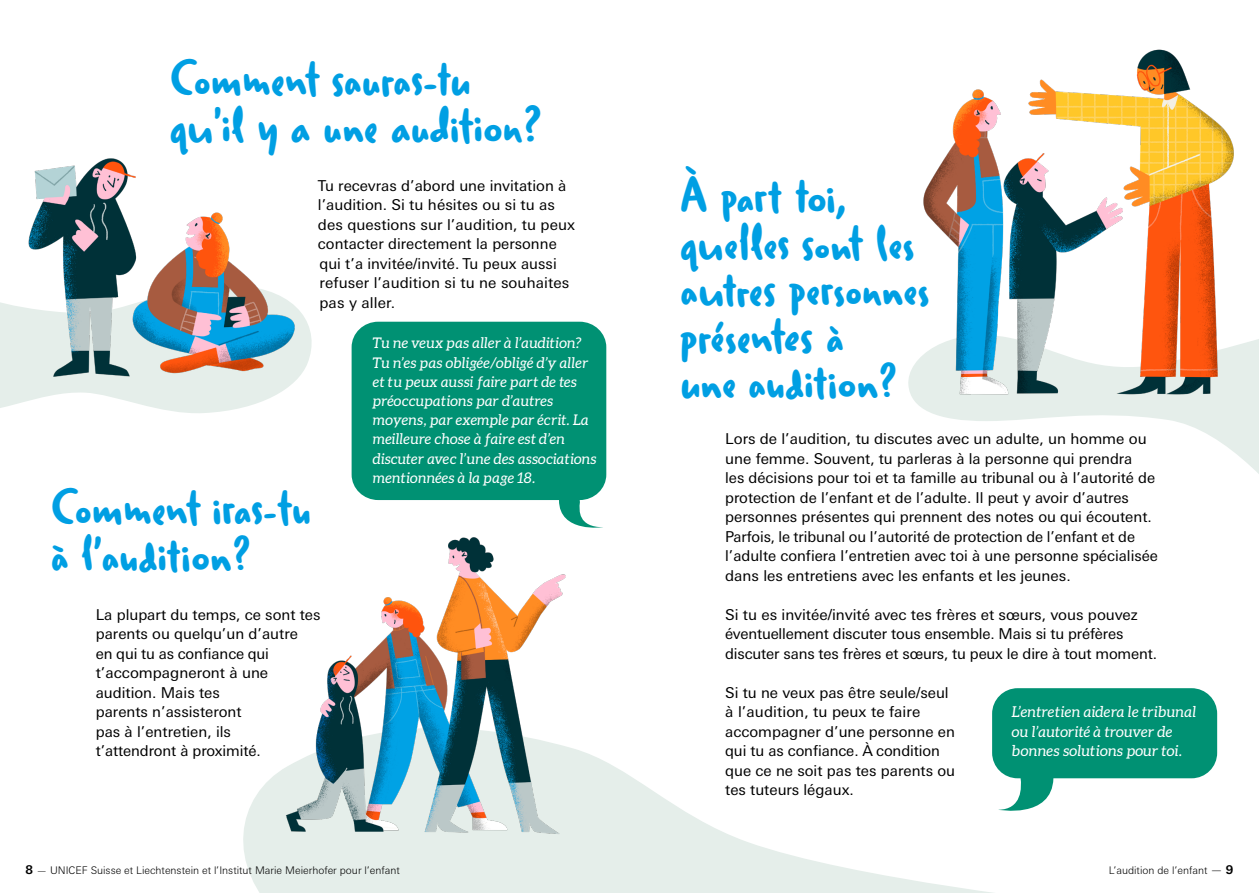
<style>
.page{position:relative;width:1259px;height:893px;background:#fff}
.page>*{position:absolute;margin:0;border:0;box-sizing:border-box;transform-origin:0 0}
.t1{font:700 48px/46.5px "Duffy Script";letter-spacing:.01em;color:#009fe3}
.t2{font:15px/19.5px "Univers Next Pro";color:#000}
.t3{font:italic 15px/19.5px "Aleo";letter-spacing:.01em;color:#fff}
.t4{font:italic 14.7px/19.2px "Aleo";letter-spacing:.01em;color:#fff}
.t5{font:300 10.5px "Univers Next Pro";color:#000}
.s1{font-weight:700;font-size:12px}
.s2{font-size:12px}
</style>
<div class="page">
<svg style="left:0;top:302px;width:312px;height:111px"></svg>
<div style="left:992px;top:688px;width:225px;height:91px;background:#009173"></div>
<svg style="left:351px;top:322px;width:255px;height:206px;background:#1b9c82"></svg>
<svg style="left:908px;top:361px;width:351px;height:113px"></svg>
<svg style="left:243px;top:713px;width:837px;height:180px"></svg>
<img style="left:917px;top:49px;width:342px;height:357px">
<img style="left:4px;top:158px;width:301px;height:247px">
<img style="left:281px;top:519px;width:302px;height:334px">
<h1 class="t1" style="left:170px;top:55px;width:373px">Comment sauras-tu qu’il y a une audition?</h1>
<p class="t2" style="left:318px;top:175px;width:259px">Tu recevras d’abord une invitation à l’audition. Si tu hésites ou si tu as des questions sur l’audition, tu peux contacter directement la personne qui t’a invitée/invité. Tu peux aussi refuser l’audition si tu ne souhaites pas y aller.</p>
<h1 class="t1" style="left:51px;top:484px;width:261px">Comment iras-tu à l’audition?</h1>
<p class="t2" style="left:96px;top:604px;width:226px">La plupart du temps, ce sont tes parents ou quelqu’un d’autre<br>en qui tu as confiance qui t’accompagneront à une audition. Mais tes<br>parents n’assisteront<br>pas à l’entretien, ils<br>t’attendront à proximité.</p>
<p class="t4" style="left:373px;top:333px;width:225px">Tu ne veux pas aller à l’audition?<br>Tu n’es pas obligée/obligé d’y aller et tu peux aussi faire part de tes préoccupations par d’autres moyens, par exemple par écrit. La meilleure chose à faire est d’en discuter avec l’une des associations mentionnées à la page 18.</p>
<p class="t5" style="left:26px;top:864px;width:376px"><span class="s1">8</span> — UNICEF Suisse et Liechtenstein et l’Institut Marie Meierhofer pour l’enfant</p>
<h1 class="t1" style="left:680px;top:172px;width:251px">À part toi, quelles sont les autres personnes présentes à<br>une audition?</h1>
<p class="t2" style="left:725px;top:429px;width:434px">Lors de l’audition, tu discutes avec un adulte, un homme ou une femme. Souvent, tu parleras à la personne qui prendra<br>les décisions pour toi et ta famille au tribunal ou à l’autorité de protection de l’enfant et de l’adulte. Il peut y avoir d’autres personnes présentes qui prennent des notes ou qui écoutent.<br>Parfois, le tribunal ou l’autorité de protection de l’enfant et de l’adulte confiera l’entretien avec toi à une personne spécialisée dans les entretiens avec les enfants et les jeunes.</p>
<p class="t2" style="left:725px;top:604px;width:433px">Si tu es invitée/invité avec tes frères et sœurs, vous pouvez éventuellement discuter tous ensemble. Mais si tu préfères discuter sans tes frères et sœurs, tu peux le dire à tout moment.</p>
<p class="t2" style="left:725px;top:682px;width:231px">Si tu ne veux pas être seule/seul à l’audition, tu peux te faire accompagner d’une personne en qui tu as confiance. À condition que ce ne soit pas tes parents ou tes tuteurs légaux.</p>
<p class="t3" style="left:1012px;top:702px;width:186px">L’entretien aidera le tribunal ou l’autorité à trouver de bonnes solutions pour toi.</p>
<p class="t5" style="left:1108px;top:864px;width:126px">L’audition de l’enfant <span class="s2">—</span> <span class="s1">9</span></p>
</div>
